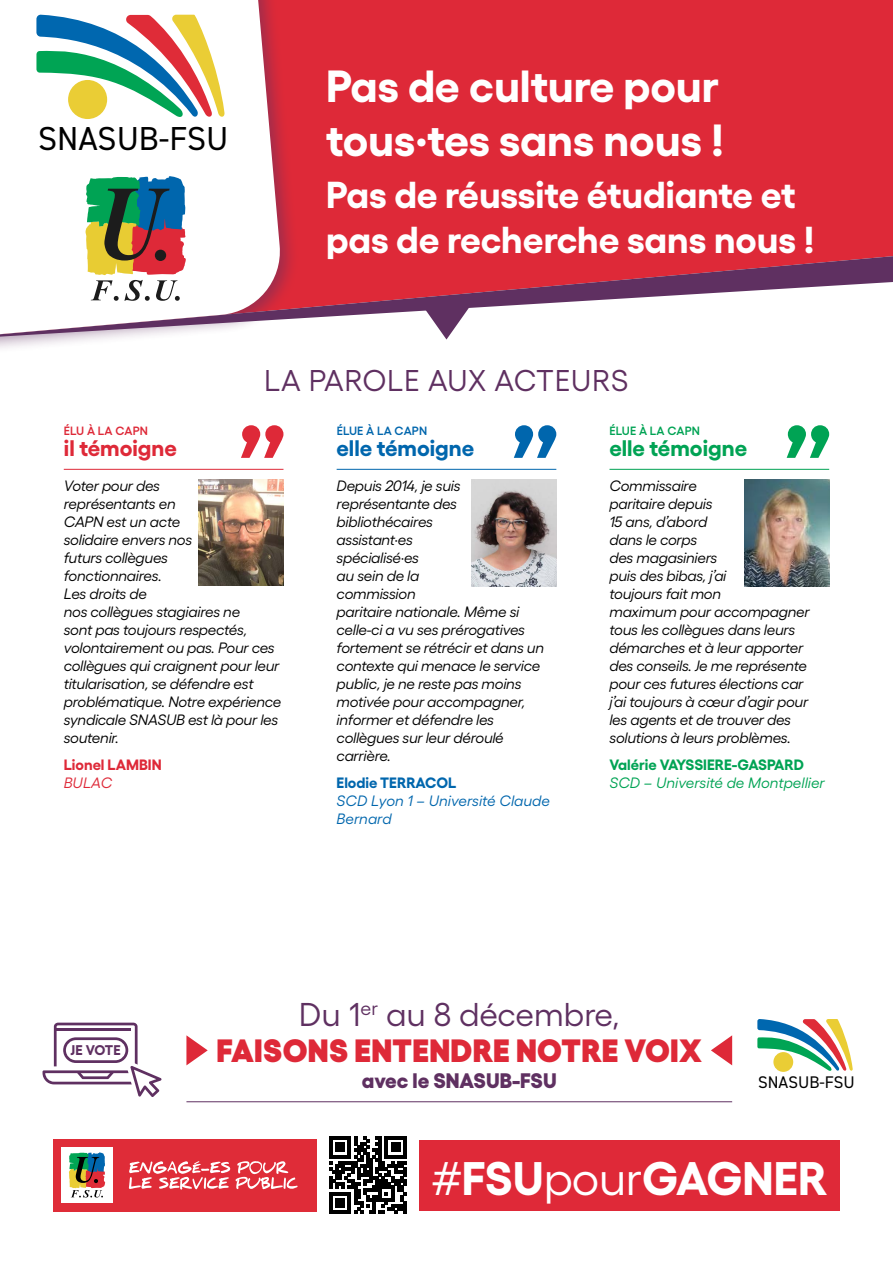
<style>
.page{position:relative;width:893px;height:1263px;background:#fff}
.page>*{position:absolute;margin:0;border:0;box-sizing:border-box;transform-origin:0 0}
.t1{font:700 47.1px "Gellix";color:#fff}
.t2{font:700 45px/54px "Gellix";color:#fff}
.t3{font:700 37.5px/45px "Gellix";letter-spacing:-.005em;color:#fff}
.t4{font:33.3px "DIN2014";color:#000}
.t5{font:33px "Gellix";color:#5f3061}
.t6{font:900 32.25px "Gellix";letter-spacing:.01em;color:#de2938}
.t7{font:30px "Gellix";letter-spacing:.015em;color:#5f3061}
.t8{font:700 22.5px "Gellix";color:#00a354}
.t9{font:700 22.5px "Gellix";color:#0066ad}
.t10{font:700 22.5px "Gellix";color:#de2938}
.t11{font:800 21px "Gellix";color:#5f3061}
.t12{font:16.95px "DIN2014";color:#000}
.t13{font:italic 15px/18px "Gellix";letter-spacing:-.02em;color:#000}
.t14{font:italic 15px/18px "Gellix";color:#0066ad}
.t15{font:italic 15px "Gellix";color:#00a354}
.t16{font:700 15px "Gellix";letter-spacing:-.005em;color:#00a354}
.t17{font:700 15px "Gellix";letter-spacing:-.005em;color:#0066ad}
.t18{font:700 15px "Gellix";color:#de2938}
.t19{font:italic 15px "Gellix";color:#de2938}
.t20{font:700 14.1px "Gellix";letter-spacing:-.01em;color:#5f3061}
.t21{font:600 12px "Gellix";letter-spacing:.01em;color:#00a354}
.t22{font:600 12px "Gellix";letter-spacing:.01em;color:#0066ad}
.t23{font:600 12px "Gellix";letter-spacing:.01em;color:#de2938}
.s1{font-weight:400}
</style>
<div class="page">
<div style="left:299px;top:0;width:594px;height:256px;background:#de2938"></div>
<svg style="left:299px;top:256px;width:594px;height:63px"></svg>
<svg style="left:418px;top:299px;width:57px;height:40px"></svg>
<div style="left:419px;top:1140px;width:421px;height:70px;background:#df2938"></div>
<div style="left:53px;top:1139px;width:264px;height:72px;background:#df2c38"></div>
<div style="left:61px;top:1147px;width:52px;height:56px;background:#fff"></div>
<svg style="left:69px;top:1152px;width:36px;height:45px"></svg>
<svg style="left:129px;top:1161px;width:169px;height:28px"></svg>
<svg style="left:329px;top:1136px;width:77px;height:77px"></svg>
<div style="left:0;top:0;width:299px;height:355px;background:#5f3061;opacity:.5"></div>
<svg style="left:0;top:0;width:283px;height:336px"></svg>
<svg style="left:85px;top:176px;width:101px;height:125px"></svg>
<svg style="left:36px;top:15px;width:189px;height:105px"></svg>
<hr style="left:186px;top:1101px;width:546px;height:1px;background:#5f3061">
<svg style="left:186px;top:1035px;width:22px;height:30px"></svg>
<svg style="left:711px;top:1035px;width:21px;height:30px"></svg>
<svg style="left:43px;top:1023px;width:119px;height:74px"></svg>
<svg style="left:757px;top:1019px;width:96px;height:53px"></svg>
<svg style="left:514px;top:425px;width:42px;height:33px"></svg>
<hr style="left:609px;top:469px;width:220px;height:1px;background:#00a354">
<svg style="left:787px;top:425px;width:42px;height:33px"></svg>
<img style="left:744px;top:480px;width:85px;height:106px">
<hr style="left:337px;top:469px;width:219px;height:1px;background:#0066ad">
<img style="left:471px;top:480px;width:85px;height:106px">
<hr style="left:64px;top:469px;width:219px;height:1px;background:#de2938">
<svg style="left:241px;top:425px;width:42px;height:33px"></svg>
<img style="left:198px;top:479px;width:85px;height:107px">
<h3 class="t4" style="left:38px;top:118px;width:192px">SNASUB-FSU</h3>
<h2 class="t2" style="left:326px;top:54px;width:399px">Pas de culture pour tous·tes sans nous !</h2>
<h3 class="t3" style="left:326px;top:168px;width:490px">Pas de réussite étudiante et pas de recherche sans nous !</h3>
<h3 class="t7" style="left:264px;top:357px;width:366px">LA PAROLE AUX ACTEURS</h3>
<p class="t23" style="left:64px;top:421px;width:86px">ÉLU À LA CAPN</p>
<h3 class="t10" style="left:64px;top:430px;width:115px">il témoigne</h3>
<p class="t13" style="left:64px;top:475px;width:219px">Voter pour des<br>représentants en<br>CAPN est un acte<br>solidaire envers nos<br>futurs collègues<br>fonctionnaires.<br>Les droits de<br>nos collègues stagiaires ne<br>sont pas toujours respectés, volontairement ou pas. Pour ces collègues qui craignent pour leur titularisation, se défendre est problématique. Notre expérience syndicale SNASUB est là pour les soutenir.</p>
<p class="t18" style="left:64px;top:752px;width:99px">Lionel LAMBIN</p>
<p class="t19" style="left:64px;top:771px;width:50px">BULAC</p>
<p class="t22" style="left:337px;top:421px;width:92px">ÉLUE À LA CAPN</p>
<h3 class="t9" style="left:337px;top:430px;width:139px">elle témoigne</h3>
<p class="t13" style="left:337px;top:475px;width:209px">Depuis 2014, je suis représentante des bibliothécaires<br>assistant·es<br>spécialisé·es<br>au sein de la<br>commission<br>paritaire nationale. Même si celle-ci a vu ses prérogatives fortement se rétrécir et dans un contexte qui menace le service public, je ne reste pas moins motivée pour accompagner, informer et défendre les collègues sur leur déroulé carrière.</p>
<p class="t17" style="left:337px;top:770px;width:121px">Elodie TERRACOL</p>
<p class="t14" style="left:337px;top:790px;width:215px">SCD Lyon 1 – Université Claude<br>Bernard</p>
<p class="t21" style="left:610px;top:421px;width:92px">ÉLUE À LA CAPN</p>
<h3 class="t8" style="left:609px;top:430px;width:139px">elle témoigne</h3>
<p class="t13" style="left:609px;top:475px;width:202px">Commissaire<br>paritaire depuis<br>15 ans, d’abord<br>dans le corps<br>des magasiniers<br>puis des bibas, j’ai<br>toujours fait mon<br>maximum pour accompagner tous les collègues dans leurs démarches et à leur apporter des conseils. Je me représente pour ces futures élections car j’ai toujours à cœur d’agir pour les agents et de trouver des solutions à leurs problèmes.</p>
<p class="t16" style="left:609px;top:752px;width:196px">Valérie VAYSSIERE-GASPARD</p>
<p class="t15" style="left:609px;top:771px;width:217px">SCD – Université de Montpellier</p>
<p class="t20" style="left:71px;top:1039px;width:52px">JE VOTE</p>
<h3 class="t5" style="left:299px;top:989px;width:322px">Du 1<sup>er</sup> au 8 décembre,</h3>
<h3 class="t6" style="left:217px;top:1024px;width:487px">FAISONS ENTENDRE NOTRE VOIX</h3>
<h3 class="t11" style="left:362px;top:1063px;width:196px">avec le SNASUB-FSU</h3>
<p class="t12" style="left:758px;top:1071px;width:98px">SNASUB-FSU</p>
<h1 class="t1" style="left:431px;top:1140px;width:398px"><span class="s1">#</span>FSU<span class="s1">pour</span>GAGNER</h1>
</div>
